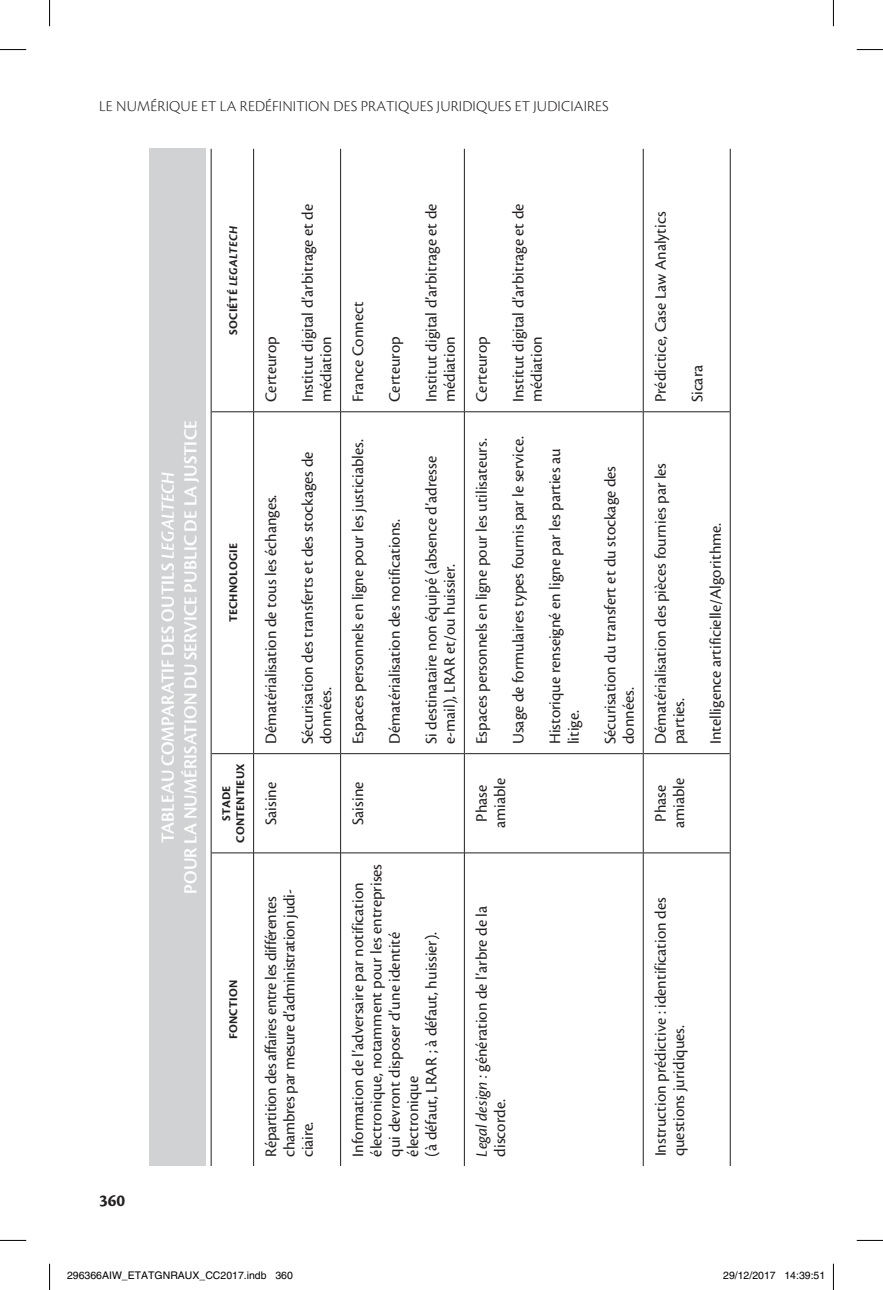
<style>
.page{position:relative;width:883px;height:1290px;background:#fff}
.page>*{position:absolute;margin:0;border:0;box-sizing:border-box;transform-origin:0 0}
.t1{font:19.25px/22.8px "Cronos Pro Semibold Disp";letter-spacing:.01em;color:#fff;text-align:center}
.t2{font:700 17.5px "Cronos Pro";color:#231f20}
.t3{font:16.62px/18.4px "Cronos Pro";color:#231f20}
.t4{font:16.62px/18.4px "Cronos Pro";letter-spacing:-.02em;color:#231f20}
.t5{font:300 15.75px "Cronos Pro";color:#231f20}
.t6{font:12.25px/14px "Cronos Pro Bold Capt";letter-spacing:.01em;color:#231f20;text-align:center}
.t7{font:12.25px "Cronos Pro Bold Capt It";letter-spacing:.01em;color:#231f20}
.t8{font:10.5px "Helvetica";color:#000}
.s1{font-family:"Cronos Pro Semibold Disp It"}
.s2{font-family:"Cronos Pro Bold Capt"}
.s3{font-style:italic}
</style>
<div class="page">
<div style="left:149px;top:149px;width:57px;height:1017px;background:#d1d2d4"></div>
<hr style="left:340px;top:853px;width:1px;height:313px;background:#231f20">
<hr style="left:340px;top:753px;width:1px;height:100px;background:#231f20">
<hr style="left:340px;top:412px;width:1px;height:341px;background:#231f20">
<hr style="left:340px;top:149px;width:1px;height:263px;background:#231f20">
<hr style="left:464px;top:853px;width:1px;height:313px;background:#231f20">
<hr style="left:464px;top:753px;width:1px;height:100px;background:#231f20">
<hr style="left:464px;top:412px;width:1px;height:341px;background:#231f20">
<hr style="left:464px;top:149px;width:1px;height:263px;background:#231f20">
<hr style="left:643px;top:853px;width:1px;height:313px;background:#231f20">
<hr style="left:643px;top:753px;width:1px;height:100px;background:#231f20">
<hr style="left:643px;top:412px;width:1px;height:341px;background:#231f20">
<hr style="left:643px;top:149px;width:1px;height:263px;background:#231f20">
<hr style="left:730px;top:853px;width:1px;height:313px;background:#231f20">
<hr style="left:730px;top:753px;width:1px;height:100px;background:#231f20">
<hr style="left:730px;top:412px;width:1px;height:341px;background:#231f20">
<hr style="left:730px;top:149px;width:1px;height:263px;background:#231f20">
<hr style="left:212px;top:852px;width:41px;height:1px;background:#231f20">
<hr style="left:212px;top:753px;width:41px;height:1px;background:#231f20">
<hr style="left:212px;top:411px;width:41px;height:1px;background:#231f20">
<hr style="left:254px;top:852px;width:86px;height:1px;background:#231f20">
<hr style="left:254px;top:753px;width:86px;height:1px;background:#231f20">
<hr style="left:254px;top:411px;width:86px;height:1px;background:#231f20">
<hr style="left:341px;top:852px;width:123px;height:1px;background:#231f20">
<hr style="left:341px;top:753px;width:123px;height:1px;background:#231f20">
<hr style="left:341px;top:411px;width:123px;height:1px;background:#231f20">
<hr style="left:465px;top:852px;width:178px;height:1px;background:#231f20">
<hr style="left:465px;top:753px;width:178px;height:1px;background:#231f20">
<hr style="left:465px;top:411px;width:178px;height:1px;background:#231f20">
<hr style="left:644px;top:852px;width:86px;height:1px;background:#231f20">
<hr style="left:644px;top:753px;width:86px;height:1px;background:#231f20">
<hr style="left:644px;top:411px;width:86px;height:1px;background:#231f20">
<hr style="left:211px;top:853px;width:1px;height:313px;background:#231f20">
<hr style="left:211px;top:753px;width:1px;height:100px;background:#231f20">
<hr style="left:211px;top:412px;width:1px;height:341px;background:#231f20">
<hr style="left:211px;top:149px;width:1px;height:263px;background:#231f20">
<hr style="left:253px;top:853px;width:1px;height:313px;background:#231f20">
<hr style="left:253px;top:753px;width:1px;height:100px;background:#231f20">
<hr style="left:253px;top:412px;width:1px;height:341px;background:#231f20">
<hr style="left:253px;top:149px;width:1px;height:263px;background:#231f20">
<svg style="left:0;top:49px;width:26px;height:1px"></svg>
<svg style="left:857px;top:49px;width:26px;height:1px"></svg>
<svg style="left:0;top:1240px;width:26px;height:1px"></svg>
<svg style="left:857px;top:1240px;width:26px;height:1px"></svg>
<svg style="left:49px;top:0;width:1px;height:26px"></svg>
<svg style="left:49px;top:1263px;width:1px;height:27px"></svg>
<svg style="left:833px;top:0;width:1px;height:26px"></svg>
<svg style="left:833px;top:1263px;width:1px;height:27px"></svg>
<div style="left:287px;top:1271px;width:6px;height:9px;border:1px solid #fff;border-radius:50%"></div>
<p class="t5" style="left:99px;top:98px;width:27px">LE NUMÉRIQUE</p>
<p class="t5" style="left:201px;top:98px;width:47px">ETLAREDÉFINITION</p>
<p class="t5" style="left:334px;top:98px;width:9px">DES</p>
<p class="t5" style="left:361px;top:98px;width:9px">PRATIQUES</p>
<p class="t5" style="left:437px;top:98px;width:9px">JURIDIQUES</p>
<p class="t5" style="left:515px;top:98px;width:27px">ET JUDICIAIRES</p>
<p class="t2" style="left:99px;top:1190px;width:28px">360</p>
<p class="t1" style="left:156px;top:894px;width:475px;rotate:-90deg">TABLEAU COMPARATIF DES OUTILS <span class="s1">LEGALTECH<br></span>POUR LA NUMÉRISATION DU SERVICE PUBLIC DE LA JUSTICE</p>
<p class="t7" style="left:226px;top:335px;width:110px;rotate:-90deg"><span class="s2">SOCIÉTÉ</span> LEGALTECH</p>
<p class="t6" style="left:227px;top:622px;width:81px;rotate:-90deg">TECHNOLOGIE</p>
<p class="t6" style="left:220px;top:843px;width:81px;rotate:-90deg">STADE<br>CONTENTIEUX</p>
<p class="t6" style="left:227px;top:1039px;width:60px;rotate:-90deg">FONCTION</p>
<p class="t3" style="left:262px;top:402px;width:68px;rotate:-90deg">Certeurop</p>
<p class="t3" style="left:262px;top:744px;width:251px;rotate:-90deg">Dématérialisation de tous les échanges.</p>
<p class="t3" style="left:262px;top:825px;width:45px;rotate:-90deg">Saisine</p>
<p class="t3" style="left:298px;top:402px;width:200px;rotate:-90deg">Institut digital d’arbitrage et de médiation</p>
<p class="t3" style="left:298px;top:744px;width:294px;rotate:-90deg">Sécurisation des transferts et des stockages de données.</p>
<p class="t4" style="left:262px;top:1156px;width:269px;rotate:-90deg">Répartition des affaires entre les différentes chambres par mesure d’administration judi&shy;ciaire.</p>
<p class="t3" style="left:349px;top:402px;width:102px;rotate:-90deg">France Connect</p>
<p class="t3" style="left:349px;top:744px;width:306px;rotate:-90deg">Espaces personnels en ligne pour les justiciables.</p>
<p class="t3" style="left:349px;top:825px;width:45px;rotate:-90deg">Saisine</p>
<p class="t3" style="left:385px;top:402px;width:68px;rotate:-90deg">Certeurop</p>
<p class="t3" style="left:422px;top:402px;width:200px;rotate:-90deg">Institut digital d’arbitrage et de médiation</p>
<p class="t3" style="left:385px;top:744px;width:227px;rotate:-90deg">Dématérialisation des notifications.</p>
<p class="t3" style="left:422px;top:744px;width:289px;rotate:-90deg">Si destinataire non équipé (absence d’adresse e-mail), LRAR et/ou huissier.</p>
<p class="t3" style="left:349px;top:1156px;width:294px;rotate:-90deg">Information de l’adversaire par notification électronique, notamment pour les entreprises qui devront disposer d’une identité électronique<br>(à défaut, LRAR ; à défaut, huissier).</p>
<p class="t3" style="left:472px;top:402px;width:68px;rotate:-90deg">Certeurop</p>
<p class="t3" style="left:509px;top:402px;width:200px;rotate:-90deg">Institut digital d’arbitrage et de médiation</p>
<p class="t3" style="left:472px;top:744px;width:307px;rotate:-90deg">Espaces personnels en ligne pour les utilisateurs.</p>
<p class="t3" style="left:509px;top:744px;width:310px;rotate:-90deg">Usage de formulaires types fournis par le service.</p>
<p class="t3" style="left:472px;top:828px;width:52px;text-align:center;rotate:-90deg">Phase amiable</p>
<p class="t3" style="left:546px;top:744px;width:297px;rotate:-90deg">Historique renseigné en ligne par les parties au litige.</p>
<p class="t3" style="left:472px;top:1156px;width:252px;rotate:-90deg"><span class="s3">Legal design :</span> génération de l’arbre de la discorde.</p>
<p class="t3" style="left:651px;top:402px;width:192px;rotate:-90deg">Prédictice, Case Law Analytics</p>
<p class="t3" style="left:688px;top:402px;width:39px;rotate:-90deg">Sicara</p>
<p class="t3" style="left:601px;top:744px;width:280px;rotate:-90deg">Sécurisation du transfert et du stockage des données.</p>
<p class="t3" style="left:651px;top:744px;width:283px;rotate:-90deg">Dématérialisation des pièces fournies par les parties.</p>
<p class="t3" style="left:651px;top:828px;width:52px;text-align:center;rotate:-90deg">Phase amiable</p>
<p class="t3" style="left:706px;top:744px;width:223px;rotate:-90deg">Intelligence artificielle/Algorithme.</p>
<p class="t3" style="left:651px;top:1156px;width:260px;rotate:-90deg">Instruction prédictive : identification des questions juridiques.</p>
<p class="t8" style="left:67px;top:1269px;width:227px">296366AIW_ETATGNRAUX_CC2017.indb 360</p>
<p class="t8" style="left:723px;top:1269px;width:104px">29/12/2017 14:39:51</p>
</div>
